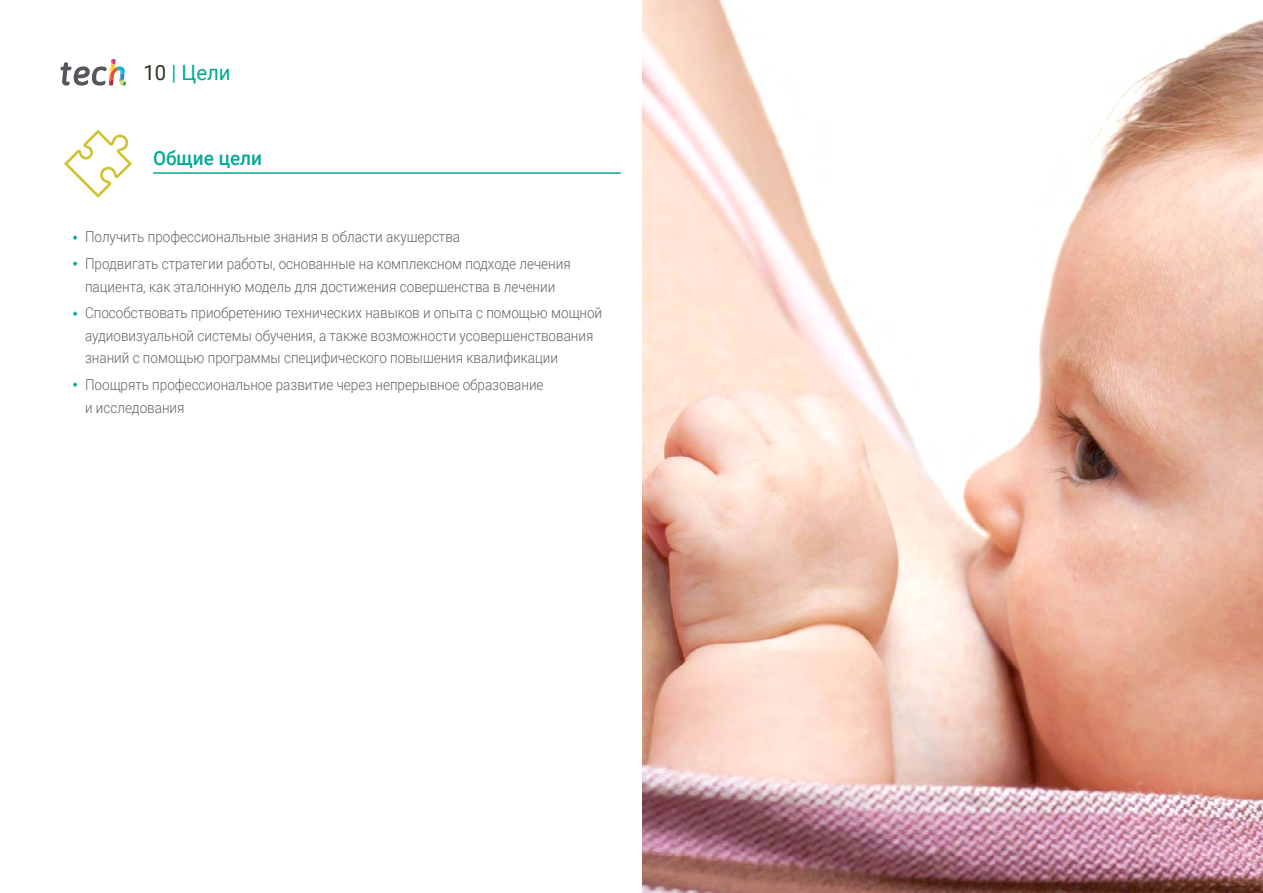
<style>
.page{position:relative;width:1263px;height:893px;background:#fff}
.page>*{position:absolute;margin:0;border:0;box-sizing:border-box;transform-origin:0 0}
.t1{font:21px "Roboto";color:#00a996}
.t2{font:500 19.5px "Roboto";color:#00a996}
.t3{font:300 15px/26.7px "Roboto";color:#61646a;scale:.9 1}
.s1{color:#312e20}
</style>
<div class="page">
<hr style="left:153px;top:173px;width:468px;height:1px;background:#00a996">
<svg style="left:64px;top:130px;width:68px;height:68px"></svg>
<img style="left:642px;top:0;width:621px;height:893px">
<svg style="left:61px;top:59px;width:65px;height:27px"></svg>
<h1 class="t1" style="left:144px;top:57px;width:89px"><span class="s1">10</span> | Цели</h1>
<h2 class="t2" style="left:153px;top:144px;width:110px">Общие цели</h2>
<p class="t3" style="left:85px;top:223px;width:541px">Получить профессиональные знания в области акушерства<br>Продвигать стратегии работы, основанные на комплексном подходе лечения</p>
<p class="t3" style="left:85px;top:272px;width:576px">пациента, как эталонную модель для достижения совершенства в лечении<br>Способствовать приобретению технических навыков и опыта с помощью мощной</p>
<p class="t3" style="left:85px;top:324px;width:566px;line-height:22.5px">аудиовизуальной системы обучения, а также возможности усовершенствования знаний с помощью программы специфического повышения квалификации</p>
<p class="t3" style="left:85px;top:373px;width:511px;line-height:22.5px">Поощрять профессиональное развитие через непрерывное образование и исследования</p>
</div>
